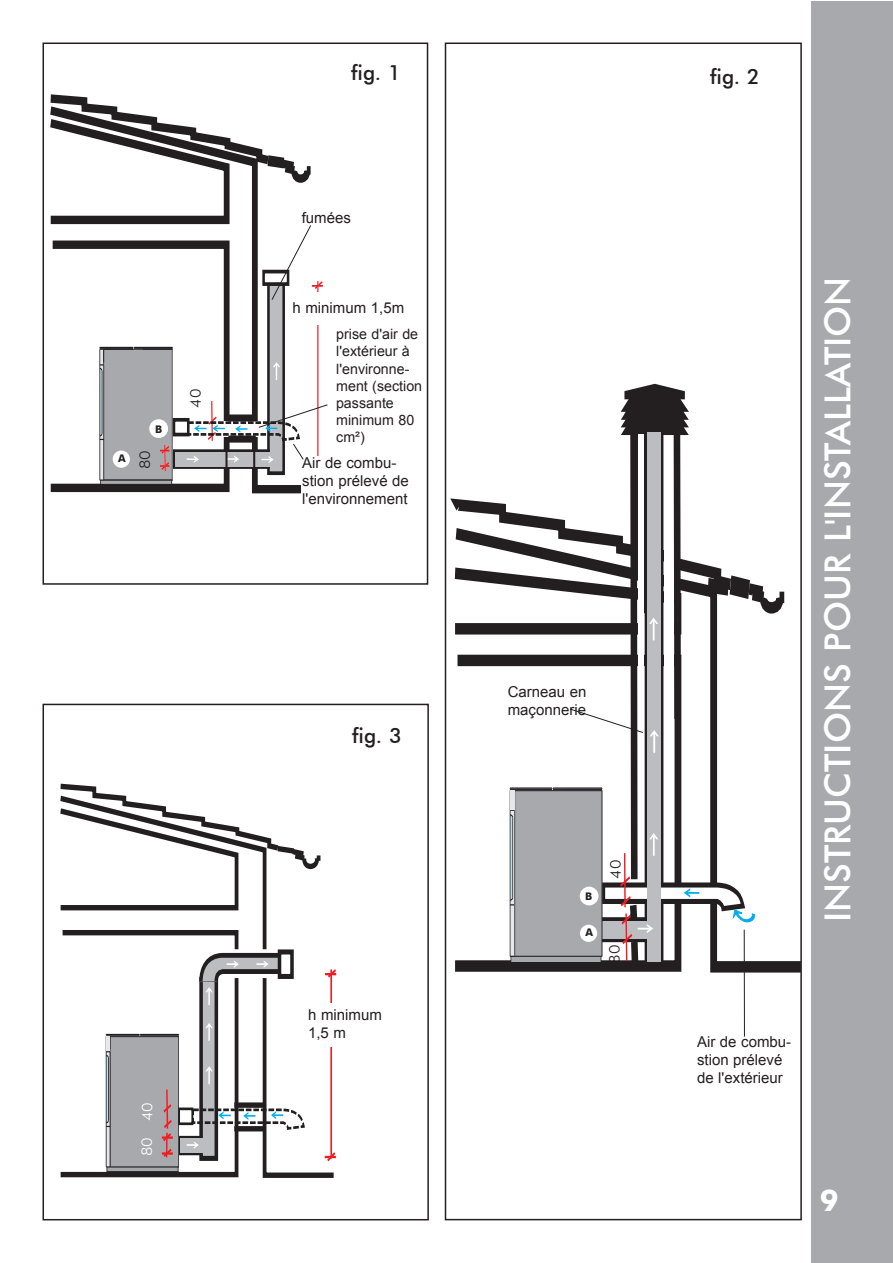
<style>
.page{position:relative;width:893px;height:1263px;background:#fff}
.page>*{position:absolute;margin:0;border:0;box-sizing:border-box;transform-origin:0 0}
.t1{font:500 36px "Futura BT";color:#fff}
.t2{font:700 30px "Futura BT";color:#fff}
.t3{font:500 21px "Futura BT";color:#231f20}
.t4{font:15px/18px "Arial";color:#231f20}
.t5{font:300 14.85px "Futura BT";color:#231f20;scale:1.11 1}
.t6{font:300 14.85px "Futura BT";color:#fff;scale:1.11 1}
.t7{font:14.25px/17.1px "Arial";color:#231f20}
.t8{font:700 10.5px "Futura BT";color:#231f20}
</style>
<div class="page">
<div style="left:445px;top:43px;width:357px;height:1177px;border:2px solid #231f20"></div>
<svg style="left:50px;top:300px;width:251px;height:194px"></svg>
<div style="left:269px;top:285px;width:14px;height:187px;background:#bcbdc0"></div>
<div style="left:267px;top:282px;width:18px;height:193px;border:3px solid #231f20"></div>
<div style="left:173px;top:450px;width:97px;height:19px;border:3px solid #231f20"></div>
<div style="left:175px;top:452px;width:103px;height:14px;background:#bcbdc0"></div>
<svg style="left:273px;top:362px;width:7px;height:18px"></svg>
<hr style="left:317px;top:281px;width:2px;height:196px;background:#ee1d23">
<div style="left:104px;top:349px;width:68px;height:131px;background:#a8a9ad"></div>
<svg style="left:101px;top:481px;width:70px;height:3px"></svg>
<hr style="left:100px;top:365px;width:4px;height:115px;background:#e6e7e9">
<hr style="left:100px;top:480px;width:72px;height:1px;background:#231f20">
<hr style="left:100px;top:349px;width:1px;height:131px;background:#231f20">
<hr style="left:101px;top:484px;width:71px;height:1px;background:#231f20">
<hr style="left:101px;top:485px;width:71px;height:1px;background:#231f20">
<hr style="left:100px;top:347px;width:33px;height:1px;background:#231f20">
<hr style="left:134px;top:347px;width:38px;height:1px;background:#231f20">
<hr style="left:100px;top:348px;width:33px;height:1px;background:#231f20">
<hr style="left:134px;top:348px;width:38px;height:1px;background:#231f20">
<hr style="left:100px;top:349px;width:33px;height:1px;background:#231f20">
<svg style="left:143px;top:347px;width:30px;height:3px"></svg>
<hr style="left:103px;top:365px;width:1px;height:115px;background:#231f20">
<svg style="left:99px;top:347px;width:5px;height:93px"></svg>
<svg style="left:160px;top:445px;width:10px;height:26px"></svg>
<div style="left:172px;top:418px;width:18px;height:18px;border:3px solid #231f20"></div>
<div style="left:43px;top:43px;width:385px;height:542px;border:2px solid #231f20"></div>
<div style="left:291px;top:293px;width:130px;height:32px;background:#fff"></div>
<hr style="left:744px;top:930px;width:1px;height:107px;background:#231f20">
<svg style="left:450px;top:384px;width:336px;height:591px"></svg>
<svg style="left:44px;top:90px;width:279px;height:210px"></svg>
<div style="left:812px;top:1px;width:80px;height:1262px;background:#a8a9ad"></div>
<div style="left:580px;top:887px;width:18px;height:18px;background:#fff;border-radius:50%"></div>
<div style="left:580px;top:925px;width:17px;height:17px;background:#fff;border-radius:50%"></div>
<div style="left:149px;top:419px;width:19px;height:19px;background:#fff;border-radius:50%"></div>
<div style="left:113px;top:450px;width:17px;height:18px;background:#fff;border-radius:50%"></div>
<svg style="left:60px;top:913px;width:274px;height:265px"></svg>
<div style="left:201px;top:977px;width:14px;height:180px;background:#bcbdc0"></div>
<svg style="left:60px;top:783px;width:261px;height:130px"></svg>
<div style="left:272px;top:959px;width:25px;height:13px;background:#fff"></div>
<div style="left:199px;top:977px;width:19px;height:183px;border:4px solid #231f20"></div>
<div style="left:178px;top:1136px;width:24px;height:19px;border:3px solid #231f20"></div>
<div style="left:180px;top:1138px;width:25px;height:15px;background:#bcbdc0"></div>
<hr style="left:330px;top:969px;width:2px;height:189px;background:#ee1d23">
<svg style="left:325px;top:967px;width:12px;height:13px"></svg>
<svg style="left:325px;top:1150px;width:11px;height:14px"></svg>
<svg style="left:187px;top:1142px;width:12px;height:7px"></svg>
<div style="left:110px;top:1036px;width:69px;height:131px;background:#a8a9ad"></div>
<div style="left:110px;top:1036px;width:69px;height:131px;border:1px solid #363539"></div>
<div style="left:107px;top:1167px;width:71px;height:5px;background:#a8a9ad"></div>
<svg style="left:107px;top:1127px;width:3px;height:39px"></svg>
<hr style="left:106px;top:1166px;width:73px;height:1px;background:#231f20">
<hr style="left:106px;top:1036px;width:1px;height:131px;background:#231f20">
<hr style="left:107px;top:1172px;width:72px;height:1px;background:#231f20">
<hr style="left:106px;top:1034px;width:33px;height:1px;background:#231f20">
<hr style="left:140px;top:1034px;width:39px;height:1px;background:#231f20">
<hr style="left:106px;top:1035px;width:33px;height:1px;background:#231f20">
<hr style="left:140px;top:1035px;width:39px;height:1px;background:#231f20">
<hr style="left:110px;top:1052px;width:1px;height:115px;background:#231f20">
<svg style="left:105px;top:1034px;width:6px;height:93px"></svg>
<svg style="left:161px;top:1089px;width:12px;height:69px"></svg>
<div style="left:231px;top:949px;width:39px;height:29px;border:1px solid #fff"></div>
<div style="left:277px;top:950px;width:17px;height:28px;border:4px solid #231f20"></div>
<svg style="left:206px;top:1023px;width:7px;height:18px"></svg>
<svg style="left:197px;top:950px;width:85px;height:55px"></svg>
<div style="left:178px;top:1108px;width:15px;height:17px;border:2px solid #231f20"></div>
<svg style="left:191px;top:1066px;width:114px;height:68px"></svg>
<hr style="left:106px;top:1036px;width:4px;height:15px;background:#e6e7e9">
<div style="left:43px;top:704px;width:386px;height:516px;border:2px solid #231f20"></div>
<div style="left:307px;top:1003px;width:86px;height:43px;background:#fff"></div>
<svg style="left:186px;top:399px;width:142px;height:83px"></svg>
<p class="t8" style="left:118px;top:452px;width:9px">A</p>
<p class="t8" style="left:155px;top:423px;width:9px">B</p>
<p class="t5" style="left:136px;top:469px;width:19px;rotate:-90deg">80</p>
<p class="t5" style="left:186px;top:408px;width:19px;rotate:-90deg">40</p>
<p class="t6" style="left:138px;top:1156px;width:50px;rotate:-90deg">80 40</p>
<h3 class="t3" style="left:351px;top:60px;width:51px">fig. 1</h3>
<p class="t4" style="left:302px;top:208px;width:51px">fumées</p>
<p class="t4" style="left:292px;top:299px;width:113px">h minimum 1,5m</p>
<p class="t7" style="left:336px;top:326px;width:87px">prise d'air de l'extérieur à l'environne&shy;ment (section passante minimum 80 cm²)</p>
<p class="t4" style="left:302px;top:454px;width:108px">Air de combu&shy;stion prélevé de l'environnement</p>
<h3 class="t3" style="left:352px;top:722px;width:51px">fig. 3</h3>
<p class="t4" style="left:308px;top:1005px;width:75px">h minimum<br>1,5 m</p>
<h3 class="t3" style="left:710px;top:64px;width:51px">fig. 2</h3>
<p class="t4" style="left:508px;top:683px;width:80px">Carneau en maçonnerie</p>
<p class="t8" style="left:585px;top:890px;width:9px">B</p>
<p class="t8" style="left:585px;top:926px;width:9px">A</p>
<p class="t5" style="left:606px;top:878px;width:19px;rotate:-90deg">40</p>
<p class="t5" style="left:605px;top:964px;width:19px;rotate:-90deg">80</p>
<h1 class="t1" style="left:816px;top:922px;width:647px;rotate:-90deg">INSTRUCTIONS POUR L'INSTALLATION</h1>
<p class="t4" style="left:697px;top:1032px;width:96px">Air de combu&shy;stion prélevé de l'extérieur</p>
<h2 class="t2" style="left:820px;top:1182px;width:20px">9</h2>
</div>
